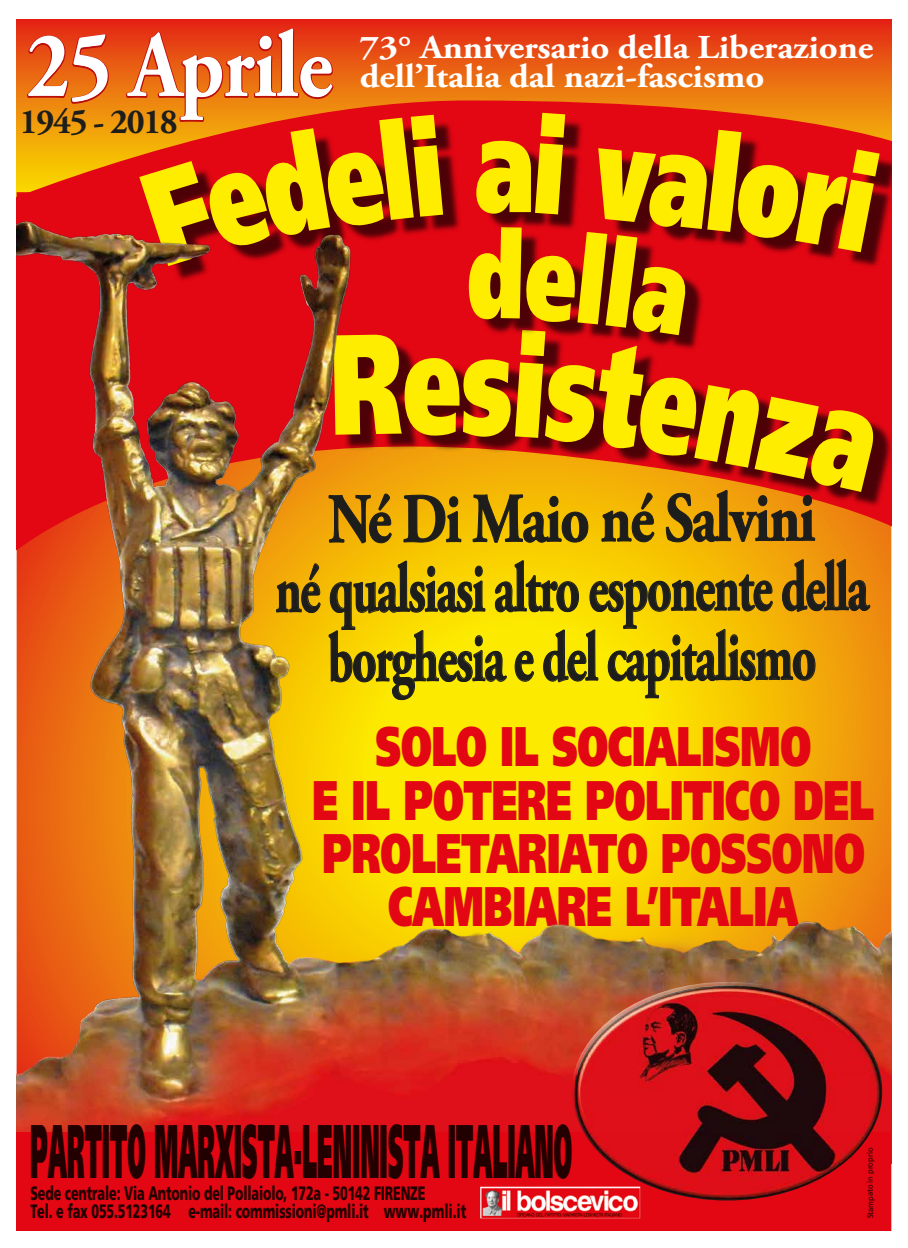
<style>
.page{position:relative;width:908px;height:1248px;background:#fff}
.page>*{position:absolute;margin:0;border:0;box-sizing:border-box;transform-origin:0 0}
.t1{font:900 133.7px "Frutiger LT Std";color:#ffed00;scale:.68 1}
.t2{font:700 94px "Adobe Garamond Pro";letter-spacing:-.015em;color:#fff;scale:.89 1}
.t3{font:900 75.8px "Frutiger LT Std";color:#200;scale:.3 1}
.t4{font:700 70.1px/69.5px "Adobe Garamond Pro";letter-spacing:-.03em;color:#1d1d1b;text-align:center;scale:.81 1}
.t5{font:900 55.7px/53.3px "Frutiger LT Std";letter-spacing:-.01em;color:#e30613;text-align:center;scale:.68 1}
.t6{font:700 35.3px "Adobe Garamond Pro";letter-spacing:-.04em;color:#1d1d1b}
.t7{font:700 33.4px/29px "Adobe Garamond Pro";letter-spacing:-.005em;color:#fff;scale:1.1 1}
.t8{font:900 19.4px/17.9px "Frutiger LT Std";letter-spacing:-.015em;color:#200;scale:.65 1}
.t9{font:8px "Frutiger LT Std";letter-spacing:-.015em;color:#200;scale:.95 1}
</style>
<div class="page">
<svg style="left:17px;top:20px;width:873px;height:80px;background:#e53313"></svg>
<svg style="left:17px;top:100px;width:873px;height:121px;background:#ed770a"></svg>
<img style="left:94px;top:105px;width:796px;height:116px">
<img style="left:17px;top:221px;width:873px;height:911px">
<div style="left:17px;top:1132px;width:873px;height:98px;background:#e30613"></div>
<img style="left:594px;top:981px;width:287px;height:219px">
<img style="left:480px;top:1186px;width:160px;height:32px">
<svg style="left:26px;top:33px;width:84px;height:72px;background:#e05111"></svg>
<img style="left:125px;top:27px;width:754px;height:1120px">
<p class="t2" style="left:26px;top:12px;width:345px">25 Aprile</p>
<p class="t6" style="left:20px;top:101px;width:159px">1945 - 2018</p>
<p class="t7" style="left:360px;top:34px;width:468px">73° Anniversario della Liberazione dell’Italia dal nazi-fascismo</p>
<p class="t1" style="left:474px;top:83px;width:89px">a</p>
<p class="t4" style="left:275px;top:485px;width:733px">Né Di Maio né Salvini<br>né qualsiasi altro esponente della borghesia e del capitalismo</p>
<p class="t5" style="left:312px;top:720px;width:827px">SOLO IL SOCIALISMO<br>E IL POTERE POLITICO DEL<br>PROLETARIATO POSSONO<br>CAMBIARE L’ITALIA</p>
<p class="t3" style="left:30px;top:1104px;width:1806px">PARTITO MARXISTA-LENINISTA ITALIANO</p>
<p class="t8" style="left:30px;top:1183px;width:672px">Sede centrale: Via Antonio del Pollaiolo, 172a - 50142 FIRENZE<br>Tel. e fax 055.5123164 e-mail: commissioni@pmli.it www.pmli.it</p>
<p class="t9" style="left:865px;top:1218px;width:76px;rotate:-90deg">Stampato in proprio</p>
</div>
